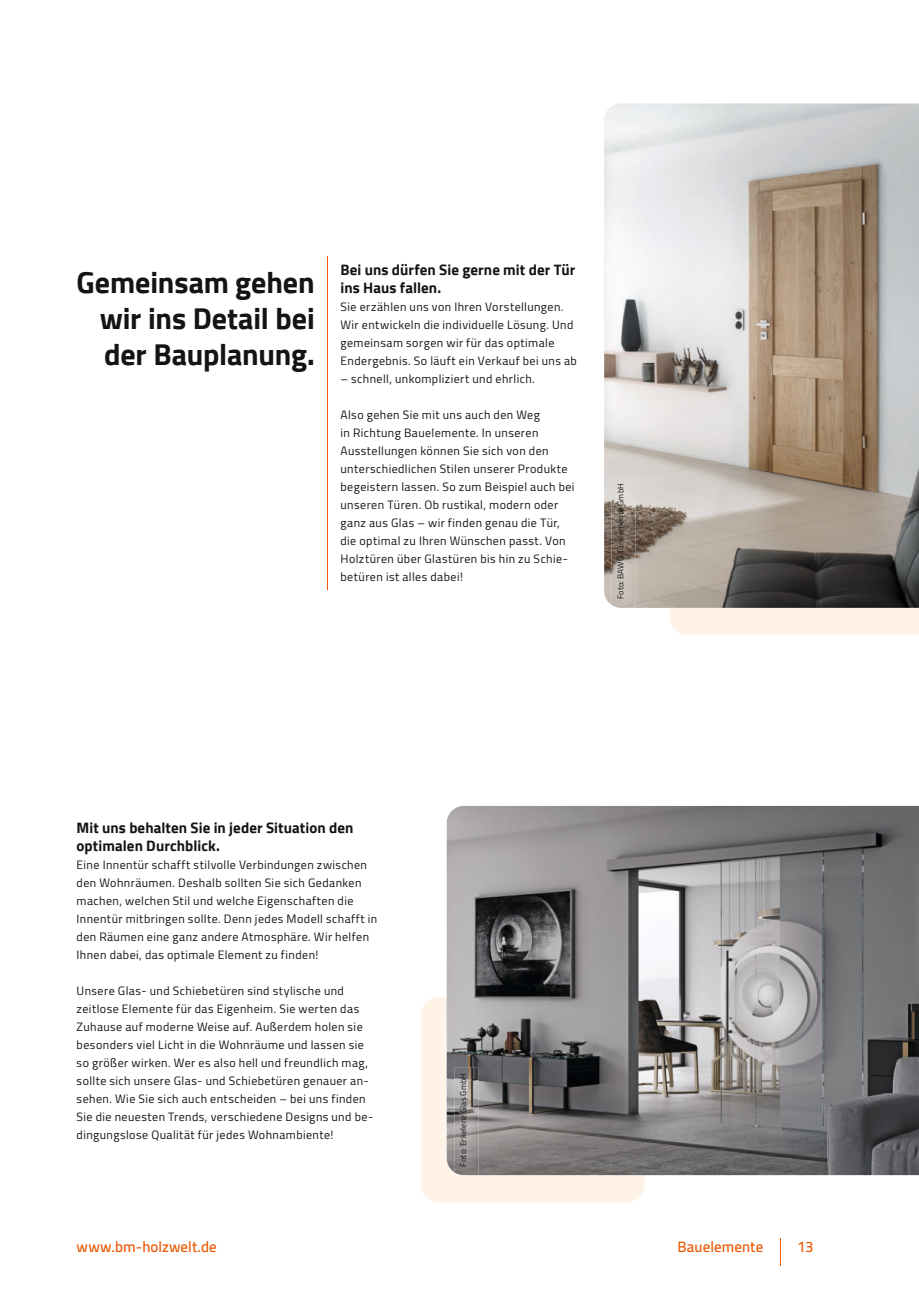
<style>
.page{position:relative;width:919px;height:1289px;background:#fff}
.page>*{position:absolute;margin:0;border:0;box-sizing:border-box;transform-origin:0 0}
.t1{font:700 30px/36px "Cairo";letter-spacing:-.005em;color:#131413;text-align:justify}
.t2{font:700 15px/18px "Cairo";letter-spacing:.005em;color:#131413}
.t3{font:600 15px "Cairo";letter-spacing:.005em;color:#ec5805}
.t4{font:12px/18px "Cairo";letter-spacing:.035em;color:#131413}
.t5{font:8.25px "Cairo";letter-spacing:.025em;color:#131413}
</style>
<div class="page">
<div style="left:670px;top:608px;width:248px;height:27px;background:#fff3e8"></div>
<div style="left:421px;top:997px;width:223px;height:205px;background:#fff3e8"></div>
<svg style="left:780px;top:1238px;width:1px;height:27px"></svg>
<svg style="left:608px;top:104px;width:310px;height:504px;background:#b4aca4"></svg>
<img style="left:604px;top:104px;width:17px;height:498px">
<img style="left:446px;top:806px;width:472px;height:369px">
<hr style="left:327px;top:257px;width:1px;height:333px;background:#ec5805">
<img style="left:611px;top:477px;width:24px;height:131px">
<img style="left:454px;top:1175px;width:24px;height:2px">
<img style="left:454px;top:1067px;width:24px;height:108px">
<h1 class="t1" style="left:100px;top:265px;width:216px;text-indent:-23px">Gemeinsam gehen wir ins Detail bei der Bauplanung.</h1>
<p class="t2" style="left:340px;top:261px;width:236px">Bei uns dürfen Sie gerne mit der Tür ins Haus fallen.</p>
<p class="t4" style="left:340px;top:298px;width:238px">Sie erzählen uns von Ihren Vorstellungen.<br>Wir entwickeln die individuelle Lösung. Und gemeinsam sorgen wir für das optimale Endergebnis. So läuft ein Verkauf bei uns ab</p>
<p class="t4" style="left:340px;top:370px;width:196px">– schnell, unkompliziert und ehrlich.</p>
<p class="t4" style="left:340px;top:406px;width:235px">Also gehen Sie mit uns auch den Weg<br>in Richtung Bauelemente. In unseren Ausstellungen können Sie sich von den unterschiedlichen Stilen unserer Produkte begeistern lassen. So zum Beispiel auch bei unseren Türen. Ob rustikal, modern oder ganz aus Glas – wir finden genau die Tür, die optimal zu Ihren Wünschen passt. Von Holztüren über Glastüren bis hin zu Schie&shy;betüren ist alles dabei!</p>
<p class="t5" style="left:616px;top:599px;width:117px;rotate:-90deg">Foto: BAWO Türelemente GmbH</p>
<p class="t2" style="left:77px;top:819px;width:278px">Mit uns behalten Sie in jeder Situation den optimalen Durchblick.</p>
<p class="t4" style="left:77px;top:856px;width:302px">Eine Innentür schafft stilvolle Verbindungen zwischen den Wohnräumen. Deshalb sollten Sie sich Gedanken machen, welchen Stil und welche Eigenschaften die Innentür mitbringen sollte. Denn jedes Modell schafft in den Räumen eine ganz andere Atmosphäre. Wir helfen Ihnen dabei, das optimale Element zu finden!</p>
<p class="t4" style="left:77px;top:982px;width:298px">Unsere Glas- und Schiebetüren sind stylische und zeitlose Elemente für das Eigenheim. Sie werten das Zuhause auf moderne Weise auf. Außerdem holen sie besonders viel Licht in die Wohnräume und lassen sie so größer wirken. Wer es also hell und freundlich mag, sollte sich unsere Glas- und Schiebetüren genauer an&shy;sehen. Wie Sie sich auch entscheiden – bei uns finden Sie die neuesten Trends, verschiedene Designs und be&shy;dingungslose Qualität für jedes Wohnambiente!</p>
<p class="t5" style="left:458px;top:1166px;width:95px;rotate:-90deg">Foto: Erkelenz Glas GmbH</p>
<p class="t3" style="left:77px;top:1238px;width:142px">www.bm-holzwelt.de</p>
<p class="t3" style="left:677px;top:1238px;width:87px">Bauelemente</p>
<p class="t3" style="left:797px;top:1238px;width:18px">13</p>
</div>
